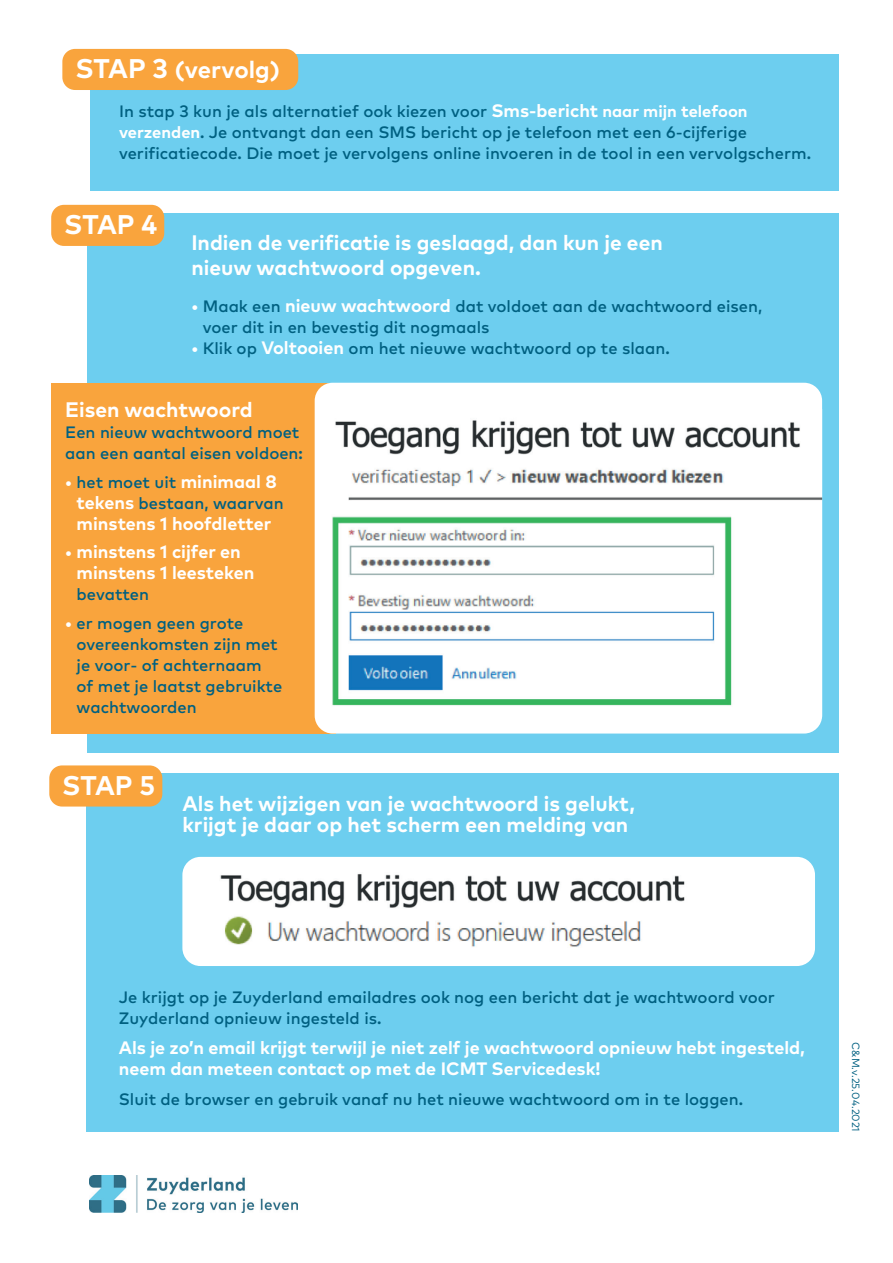
<style>
.page{position:relative;width:893px;height:1263px;background:#fff}
.page>*{position:absolute;margin:0;border:0;box-sizing:border-box;transform-origin:0 0}
.t1{font:700 27px "Mark OT";letter-spacing:-.005em;color:#fff}
.t2{font:700 24px "Mark OT";color:#fff}
.t3{font:700 21px/25.5px "Mark OT";color:#fff}
.t4{font:700 18px/21px "Mark OT";color:#fff}
.t5{font:500 16.5px/21px "Mark OT";color:#006081}
.t6{font:10.5px "Mark OT";color:#006081}
.s1{font-size:27px}
.s2{font-weight:700;font-size:18px;color:#fff}
.s3{font-weight:700;color:#fff}
.s4{color:#fff}
.s5{font-weight:500;font-size:16.5px}
</style>
<div class="page">
<div style="left:88px;top:214px;width:751px;height:539px;background:#6dceef"></div>
<div style="left:51px;top:383px;width:285px;height:350px;background:#f9a43d"></div>
<div style="left:91px;top:54px;width:748px;height:137px;background:#6dceef"></div>
<div style="left:62px;top:49px;width:236px;height:41px;background:#f9a43d;border-radius:13px"></div>
<div style="left:51px;top:205px;width:113px;height:41px;background:#f9a43d;border-radius:13px"></div>
<div style="left:315px;top:383px;width:507px;height:350px;background:#fff;border-radius:18px"></div>
<img style="left:332px;top:420px;width:490px;height:286px">
<div style="left:86px;top:774px;width:753px;height:358px;background:#6dceef"></div>
<div style="left:49px;top:765px;width:113px;height:41px;background:#f9a43d;border-radius:13px"></div>
<div style="left:182px;top:857px;width:633px;height:109px;background:#fff;border-radius:18px"></div>
<img style="left:220px;top:873px;width:465px;height:74px">
<img style="left:89px;top:1175px;width:209px;height:37px">
<h2 class="t2" style="left:75px;top:54px;width:206px"><span class="s1">STAP 3</span> (vervolg)</h2>
<p class="t5" style="left:119px;top:100px;width:693px">In stap 3 kun je als alternatief ook kiezen voor <span class="s2">Sms-bericht</span> <span class="s3">naar mijn telefoon verzenden</span>. Je ontvangt dan een SMS bericht op je telefoon met een 6-cijferige verificatiecode. Die moet je vervolgens online invoeren in de tool in een vervolgscherm.</p>
<h1 class="t1" style="left:64px;top:207px;width:94px">STAP 4</h1>
<p class="t3" style="left:191px;top:229px;width:473px">Indien de verificatie is geslaagd, dan kun je een nieuw wachtwoord opgeven.</p>
<p class="t5" style="left:203px;top:295px;width:561px;text-indent:-11px"><span class="s4">•</span> Maak een <span class="s2">nieuw wachtwoord</span> dat voldoet aan de wachtwoord eisen, voer dit in en bevestig dit nogmaals</p>
<p class="t5" style="left:191px;top:337px;width:480px"><span class="s4">•</span> Klik op <span class="s2">Voltooien</span> om het nieuwe wachtwoord op te slaan.</p>
<p class="t3" style="left:65px;top:396px;width:189px">Eisen wachtwoord</p>
<p class="t5" style="left:65px;top:421px;width:239px">Een nieuw wachtwoord moet aan een aantal eisen voldoen:</p>
<p class="t5" style="left:77px;top:471px;width:209px;text-indent:-11px"><span class="s4">•</span> het moet uit <span class="s2">minimaal 8 tekens</span> bestaan, waarvan</p>
<p class="t4" style="left:77px;top:512px;width:196px">minstens 1 hoofdletter</p>
<p class="t4" style="left:77px;top:541px;width:179px;text-indent:-11px"><span class="s5">•</span> minstens 1 cijfer en minstens 1 leesteken</p>
<p class="t5" style="left:77px;top:583px;width:74px">bevatten</p>
<p class="t5" style="left:77px;top:612px;width:207px;text-indent:-11px"><span class="s4">•</span> er mogen geen grote overeenkomsten zijn met je voor- of achternaam of met je laatst gebruikte wachtwoorden</p>
<h1 class="t1" style="left:62px;top:768px;width:94px">STAP 5</h1>
<p class="t3" style="left:182px;top:792px;width:454px;line-height:21px">Als het wijzigen van je wachtwoord is gelukt, krijgt je daar op het scherm een melding van</p>
<p class="t5" style="left:119px;top:986px;width:658px">Je krijgt op je Zuyderland emailadres ook nog een bericht dat je wachtwoord voor<br>Zuyderland opnieuw ingesteld is.</p>
<p class="t4" style="left:119px;top:1037px;width:688px">Als je zo’n email krijgt terwijl je niet zelf je wachtwoord opnieuw hebt ingesteld, neem dan meteen contact op met de ICMT Servicedesk!</p>
<p class="t5" style="left:119px;top:1088px;width:626px">Sluit de browser en gebruik vanaf nu het nieuwe wachtwoord om in te loggen.</p>
<p class="t6" style="left:862px;top:1042px;width:91px;rotate:90deg">C&amp;M.v.25.04.2021</p>
</div>
